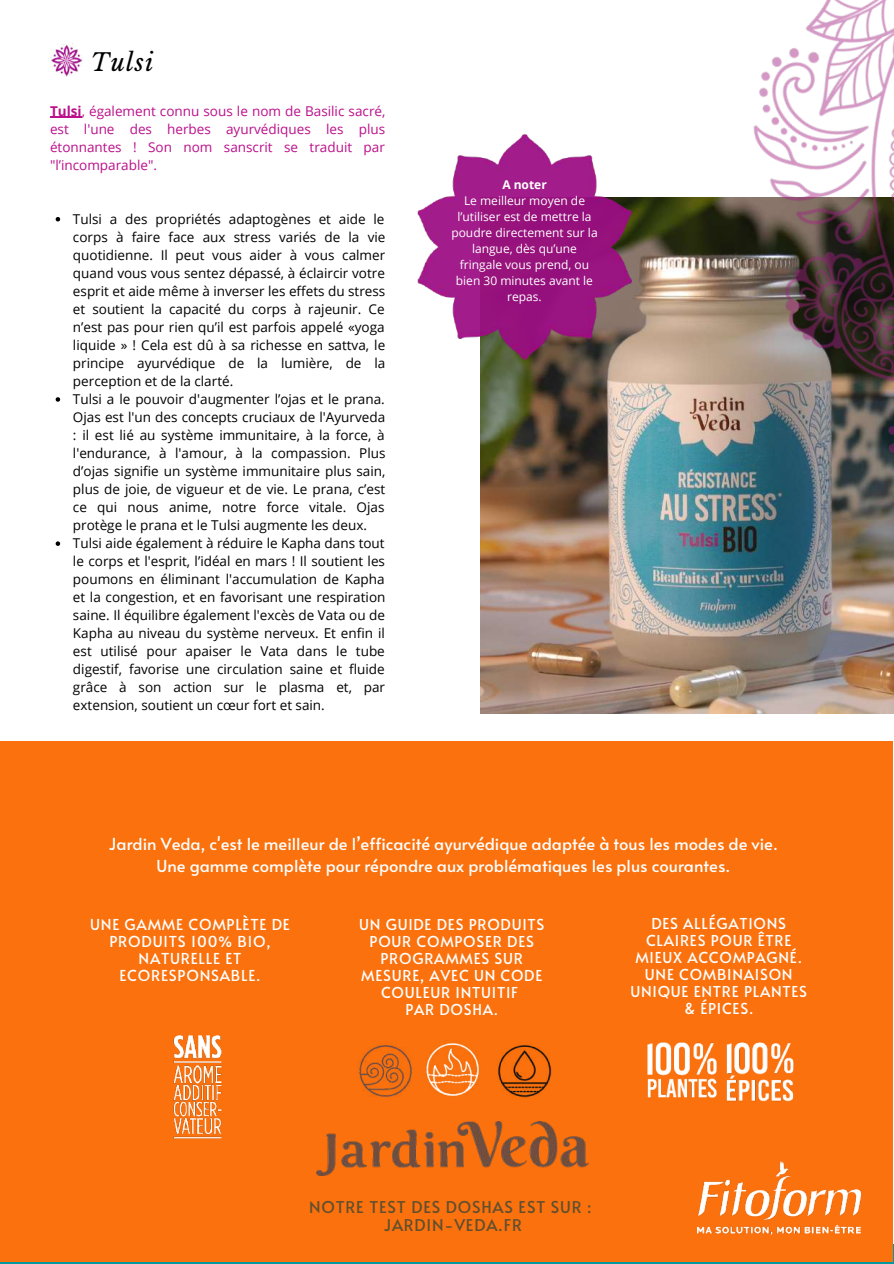
<style>
.page{position:relative;width:894px;height:1264px;background:#fff}
.page>*{position:absolute;margin:0;border:0;box-sizing:border-box;transform-origin:0 0}
.t1{font:italic 24px "Libre Baskerville";letter-spacing:.05em;color:#000}
.t2{font:16.5px/22.5px "Alata";color:#fff;text-align:center}
.t3{font:16.2px/18.5px "Alata";letter-spacing:.05em;color:#604f2f;text-align:center}
.t4{font:15.15px/17px "Alata";letter-spacing:.05em;color:#fff;text-align:center}
.t5{font:15px/16.8px "Alata";letter-spacing:.05em;color:#fff;text-align:center}
.t6{font:13.5px/18px "Open Sans";color:#000}
.t7{font:13.5px/18px "Open Sans";color:#bb0f8b;text-align:justify}
.t8{font:12px/16px "Open Sans";color:#fff;text-align:center}
.t9{font:700 12px "Open Sans";color:#fff}
.s1{font-weight:700}
</style>
<div class="page">
<div style="left:0;top:741px;width:892px;height:521px;background:#fa710d"></div>
<img style="left:317px;top:1121px;width:271px;height:54px">
<img style="left:426px;top:1043px;width:53px;height:53px">
<img style="left:359px;top:1045px;width:53px;height:52px">
<img style="left:726px;top:1042px;width:68px;height:60px">
<img style="left:647px;top:1042px;width:70px;height:56px">
<img style="left:173px;top:1035px;width:49px;height:104px">
<img style="left:498px;top:1045px;width:54px;height:53px">
<img style="left:50px;top:44px;width:33px;height:32px">
<img style="left:697px;top:1161px;width:163px;height:73px">
<svg style="left:56px;top:217px;width:4px;height:4px"></svg>
<svg style="left:56px;top:397px;width:4px;height:5px"></svg>
<svg style="left:56px;top:541px;width:4px;height:5px"></svg>
<hr style="left:50px;top:117px;width:32px;height:1px;background:#bb0f8b">
<img style="left:480px;top:361px;width:136px;height:352px">
<img style="left:417px;top:134px;width:199px;height:227px">
<img style="left:616px;top:0;width:277px;height:714px">
<h1 class="t1" style="left:91px;top:47px;width:64px">Tulsi</h1>
<p class="t7" style="left:50px;top:101px;width:337px"><span class="s1">Tulsi</span>, également connu sous le nom de Basilic sacré, est l'une des herbes ayurvédiques les plus étonnantes ! Son nom sanscrit se traduit par "l’incomparable".</p>
<p class="t6" style="left:73px;top:209px;width:314px">Tulsi a des propriétés adaptogènes et aide le corps à faire face aux stress variés de la vie quotidienne. Il peut vous aider à vous calmer quand vous vous sentez dépassé, à éclaircir votre esprit et aide même à inverser les effets du stress et soutient la capacité du corps à rajeunir. Ce n’est pas pour rien qu’il est parfois appelé «yoga liquide » ! Cela est dû à sa richesse en sattva, le principe ayurvédique de la lumière, de la perception et de la clarté.<br>Tulsi a le pouvoir d'augmenter l’ojas et le prana.<br>Ojas est l'un des concepts cruciaux de l'Ayurveda : il est lié au système immunitaire, à la force, à l'endurance, à l'amour, à la compassion. Plus d’ojas signifie un système immunitaire plus sain, plus de joie, de vigueur et de vie. Le prana, c’est ce qui nous anime, notre force vitale. Ojas protège le prana et le Tulsi augmente les deux.<br>Tulsi aide également à réduire le Kapha dans tout le corps et l'esprit, l’idéal en mars ! Il soutient les poumons en éliminant l'accumulation de Kapha et la congestion, et en favorisant une respiration saine. Il équilibre également l'excès de Vata ou de Kapha au niveau du système nerveux. Et enfin il est utilisé pour apaiser le Vata dans le tube digestif, favorise une circulation saine et fluide grâce à son action sur le plasma et, par extension, soutient un cœur fort et sain.</p>
<p class="t9" style="left:502px;top:176px;width:46px">A noter</p>
<p class="t8" style="left:451px;top:192px;width:148px">Le meilleur moyen de l’utiliser est de mettre la poudre directement sur la langue, dès qu’une fringale vous prend, ou bien 30 minutes avant le repas.</p>
<p class="t2" style="left:109px;top:831px;width:670px">Jardin Veda, c'est le meilleur de l’efficacité ayurvédique adaptée à tous les modes de vie.<br>Une gamme complète pour répondre aux problématiques les plus courantes.</p>
<p class="t4" style="left:90px;top:915px;width:201px">UNE GAMME COMPLÈTE DE<br>PRODUITS 100% BIO,<br>NATURELLE ET<br>ECORESPONSABLE.</p>
<p class="t5" style="left:630px;top:914px;width:178px">DES ALLÉGATIONS<br>CLAIRES POUR ÊTRE<br>MIEUX ACCOMPAGNÉ.<br>UNE COMBINAISON<br>UNIQUE ENTRE PLANTES &amp; ÉPICES.</p>
<p class="t5" style="left:359px;top:915px;width:187px">UN GUIDE DES PRODUITS<br>POUR COMPOSER DES<br>PROGRAMMES SUR<br>MESURE, AVEC UN CODE<br>COULEUR INTUITIF<br>PAR DOSHA.</p>
<p class="t3" style="left:309px;top:1196px;width:284px">NOTRE TEST DES DOSHAS EST SUR :<br>JARDIN-VEDA.FR</p>
</div>
